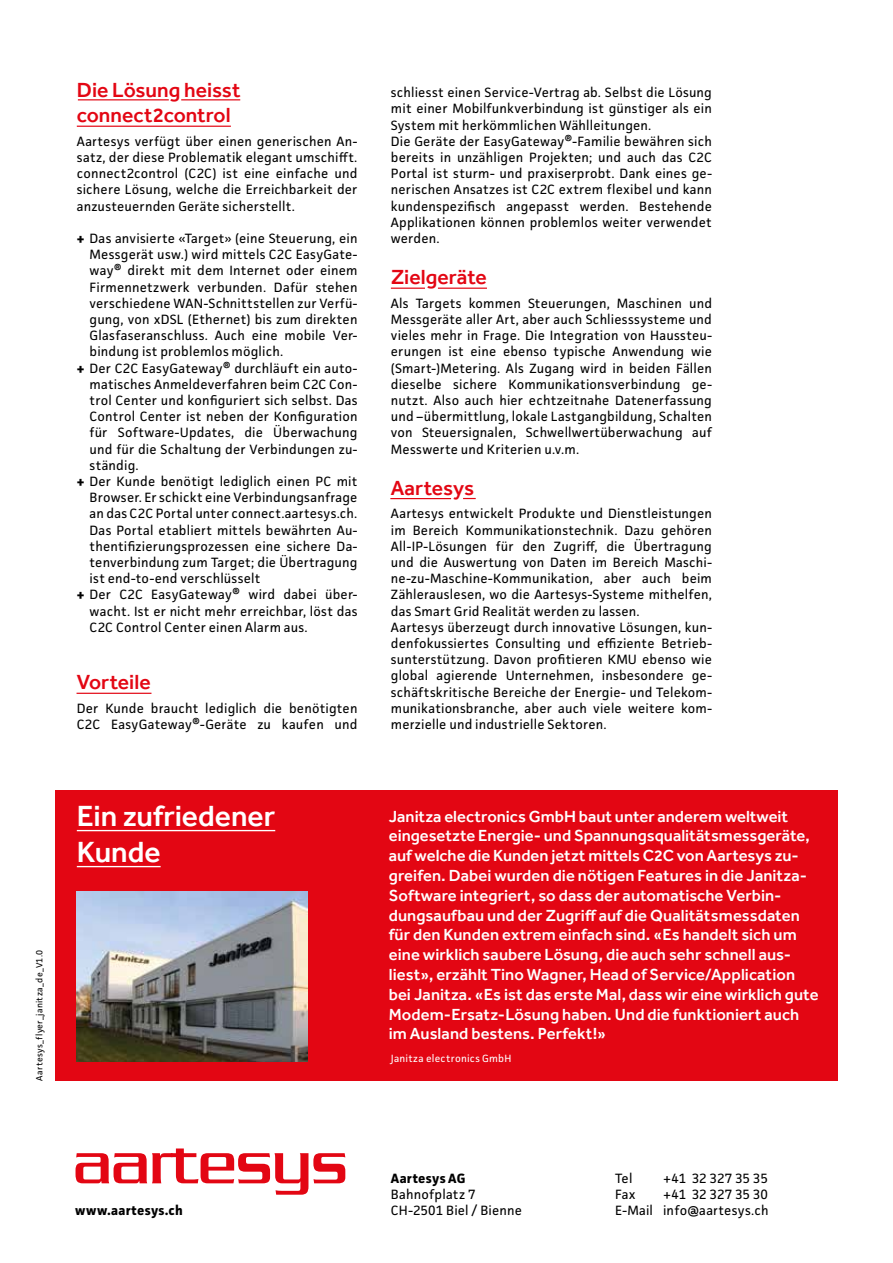
<style>
.page{position:relative;width:893px;height:1263px;background:#fff}
.page>*{position:absolute;margin:0;border:0;box-sizing:border-box;transform-origin:0 0}
.t1{font:500 30px/36px "Effra";color:#fff}
.t2{font:500 21px/25.5px "Effra";color:#e30613}
.t3{font:500 16.5px/19.8px "Effra";letter-spacing:.005em;color:#fff}
.t4{font:13.5px/16.2px "Facit";letter-spacing:.01em;color:#000}
.t5{font:700 13.5px "Facit";letter-spacing:.02em;color:#000}
.t6{font:10.5px "Facit";letter-spacing:.02em;color:#fff}
.t7{font:9px "Facit";letter-spacing:.035em;color:#000}
.s1{font-weight:700}
</style>
<div class="page">
<svg style="left:76px;top:1148px;width:269px;height:47px"></svg>
<div style="left:55px;top:790px;width:783px;height:291px;background:#e30613"></div>
<hr style="left:77px;top:830px;width:198px;height:1px;background:#fff">
<hr style="left:77px;top:866px;width:84px;height:1px;background:#fff">
<img style="left:77px;top:891px;width:230px;height:171px">
<hr style="left:78px;top:99px;width:91px;height:1px;background:#e30613">
<hr style="left:77px;top:126px;width:154px;height:1px;background:#e30613">
<hr style="left:181px;top:99px;width:59px;height:1px;background:#e30613">
<hr style="left:391px;top:288px;width:34px;height:1px;background:#e30613">
<hr style="left:390px;top:498px;width:61px;height:1px;background:#e30613">
<hr style="left:438px;top:288px;width:49px;height:1px;background:#e30613">
<svg style="left:463px;top:498px;width:13px;height:1px"></svg>
<hr style="left:77px;top:693px;width:74px;height:1px;background:#e30613">
<p class="t7" style="left:34px;top:1080px;width:132px;rotate:-90deg">Aartesys_flyer_janitza_de_V1.0</p>
<h2 class="t2" style="left:77px;top:77px;width:165px">Die Lösung heisst connect2control</h2>
<p class="t4" style="left:77px;top:133px;width:282px;text-align:justify">Aartesys verfügt über einen generischen An&shy;satz, der diese Problematik elegant umschifft. connect2control (C2C) ist eine einfache und sichere Lösung, welche die Erreichbarkeit der anzusteuernden Geräte sicherstellt.</p>
<p class="t4" style="left:77px;top:230px;width:282px"><span class="s1">+</span> Das anvisierte «Target» (eine Steuerung, ein</p>
<p class="t4" style="left:90px;top:246px;width:269px">Messgerät usw.) wird mittels C2C EasyGate-</p>
<p class="t4" style="left:90px;top:262px;width:269px">way® direkt mit dem Internet oder einem</p>
<p class="t4" style="left:90px;top:279px;width:269px">Firmennetzwerk verbunden. Dafür stehen</p>
<p class="t4" style="left:90px;top:295px;width:269px">verschiedene WAN-Schnittstellen zur Verfü-</p>
<p class="t4" style="left:90px;top:311px;width:269px">gung, von xDSL (Ethernet) bis zum direkten</p>
<p class="t4" style="left:90px;top:327px;width:269px">Glasfaseranschluss. Auch eine mobile Ver-</p>
<p class="t4" style="left:90px;top:343px;width:195px">bindung ist problemlos möglich.</p>
<p class="t4" style="left:77px;top:360px;width:282px"><span class="s1">+</span> Der C2C EasyGateway® durchläuft ein auto-</p>
<p class="t4" style="left:90px;top:376px;width:269px">matisches Anmeldeverfahren beim C2C Con-</p>
<p class="t4" style="left:90px;top:392px;width:269px">trol Center und konfiguriert sich selbst. Das</p>
<p class="t4" style="left:90px;top:408px;width:269px">Control Center ist neben der Konfiguration</p>
<p class="t4" style="left:90px;top:424px;width:269px">für Software-Updates, die Überwachung</p>
<p class="t4" style="left:90px;top:441px;width:269px">und für die Schaltung der Verbindungen zu-</p>
<p class="t4" style="left:90px;top:457px;width:51px">ständig.</p>
<p class="t4" style="left:77px;top:473px;width:282px"><span class="s1">+</span> Der Kunde benötigt lediglich einen PC mit</p>
<p class="t4" style="left:90px;top:489px;width:269px">Browser. Er schickt eine Verbindungsanfrage</p>
<p class="t4" style="left:90px;top:505px;width:269px">an das C2C Portal unter connect.aartesys.ch.</p>
<p class="t4" style="left:90px;top:522px;width:269px">Das Portal etabliert mittels bewährten Au-</p>
<p class="t4" style="left:90px;top:538px;width:269px">thentifizierungsprozessen eine sichere Da-</p>
<p class="t4" style="left:90px;top:554px;width:269px">tenverbindung zum Target; die Übertragung</p>
<p class="t4" style="left:90px;top:570px;width:172px">ist end-to-end verschlüsselt</p>
<p class="t4" style="left:77px;top:586px;width:282px"><span class="s1">+</span> Der C2C EasyGateway® wird dabei über-</p>
<p class="t4" style="left:90px;top:603px;width:269px">wacht. Ist er nicht mehr erreichbar, löst das</p>
<p class="t4" style="left:90px;top:619px;width:220px">C2C Control Center einen Alarm aus.</p>
<h2 class="t2" style="left:77px;top:669px;width:75px">Vorteile</h2>
<p class="t4" style="left:77px;top:700px;width:282px">Der Kunde braucht lediglich die benötigten<br>C2C EasyGateway®-Geräte zu kaufen und</p>
<p class="t4" style="left:391px;top:84px;width:323px">schliesst einen Service-Vertrag ab. Selbst die Lösung mit einer Mobilfunkverbindung ist günstiger als ein System mit herkömmlichen Wählleitungen.<br>Die Geräte der EasyGateway®-Familie bewähren sich bereits in unzähligen Projekten; und auch das C2C Portal ist sturm- und praxiserprobt. Dank eines ge&shy;nerischen Ansatzes ist C2C extrem flexibel und kann kundenspezifisch angepasst werden. Bestehende Applikationen können problemlos weiter verwendet werden.</p>
<h2 class="t2" style="left:391px;top:264px;width:97px">Zielgeräte</h2>
<p class="t4" style="left:391px;top:295px;width:323px;text-align:justify">Als Targets kommen Steuerungen, Maschinen und Messgeräte aller Art, aber auch Schliesssysteme und vieles mehr in Frage. Die Integration von Haussteu&shy;erungen ist eine ebenso typische Anwendung wie (Smart-)Metering. Als Zugang wird in beiden Fällen dieselbe sichere Kommunikationsverbindung ge&shy;nutzt. Also auch hier echtzeitnahe Datenerfassung und –übermittlung, lokale Lastgangbildung, Schalten von Steuersignalen, Schwellwertüberwachung auf Messwerte und Kriterien u.v.m.</p>
<h2 class="t2" style="left:391px;top:475px;width:85px">Aartesys</h2>
<p class="t4" style="left:391px;top:505px;width:323px">Aartesys entwickelt Produkte und Dienstleistungen im Bereich Kommunikationstechnik. Dazu gehören All-IP-Lösungen für den Zugriff, die Übertragung und die Auswertung von Daten im Bereich Maschi&shy;ne-zu-Maschine-Kommunikation, aber auch beim Zählerauslesen, wo die Aartesys-Systeme mithelfen, das Smart Grid Realität werden zu lassen.<br>Aartesys überzeugt durch innovative Lösungen, kun&shy;denfokussiertes Consulting und effiziente Betrieb&shy;sunterstützung. Davon profitieren KMU ebenso wie global agierende Unternehmen, insbesondere ge&shy;schäftskritische Bereiche der Energie- und Telekom&shy;munikationsbranche, aber auch viele weitere kom&shy;merzielle und industrielle Sektoren.</p>
<h1 class="t1" style="left:77px;top:798px;width:200px">Ein zufriedener<br>Kunde</h1>
<p class="t3" style="left:389px;top:806px;width:431px">Janitza electronics GmbH baut unter anderem weltweit eingesetzte Energie- und Spannungsqualitätsmessgeräte, auf welche die Kunden jetzt mittels C2C von Aartesys zu&shy;greifen. Dabei wurden die nötigen Features in die Janitza-Software integriert, so dass der automatische Verbin&shy;dungsaufbau und der Zugriff auf die Qualitätsmessdaten für den Kunden extrem einfach sind. «Es handelt sich um eine wirklich saubere Lösung, die auch sehr schnell aus&shy;liest», erzählt Tino Wagner, Head of Service/Application bei Janitza. «Es ist das erste Mal, dass wir eine wirklich gute Modem-Ersatz-Lösung haben. Und die funktioniert auch im Ausland bestens. Perfekt!»</p>
<p class="t6" style="left:391px;top:1052px;width:122px">Janitza electronics GmbH</p>
<p class="t5" style="left:391px;top:1170px;width:76px">Aartesys AG</p>
<p class="t4" style="left:391px;top:1186px;width:86px">Bahnofplatz 7</p>
<p class="t5" style="left:75px;top:1202px;width:109px">www.aartesys.ch</p>
<p class="t4" style="left:391px;top:1202px;width:133px">CH-2501 Biel / Bienne</p>
<p class="t4" style="left:615px;top:1170px;width:19px">Tel</p>
<p class="t4" style="left:663px;top:1170px;width:106px">+41 32 327 35 35</p>
<p class="t4" style="left:615px;top:1186px;width:22px">Fax</p>
<p class="t4" style="left:615px;top:1186px;width:155px;text-align:right">+41 32 327 35 30<br>E-Mail info@aartesys.ch</p>
</div>
